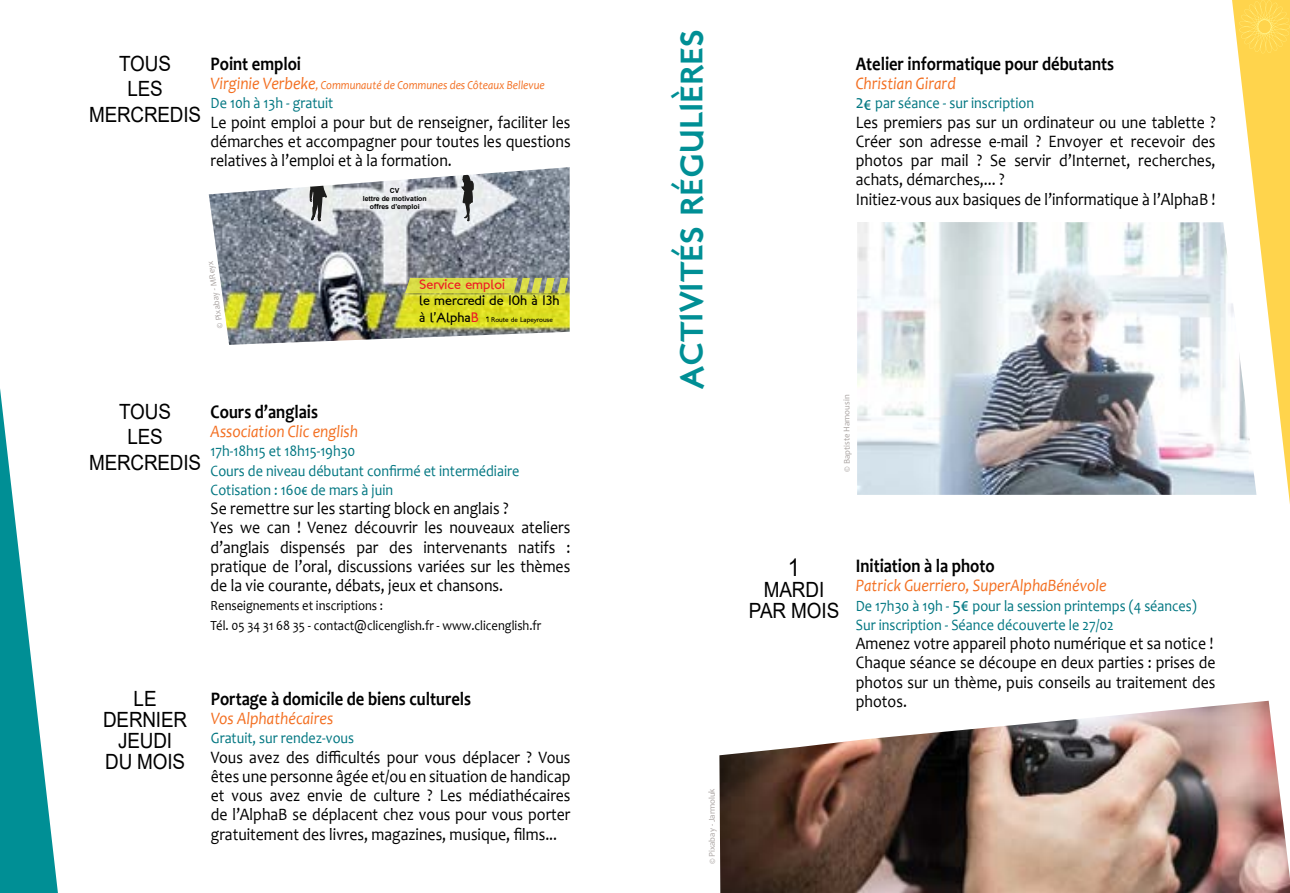
<style>
.page{position:relative;width:1290px;height:893px;background:#fff}
.page>*{position:absolute;margin:0;border:0;box-sizing:border-box;transform-origin:0 0}
.t1{font:31.5px "London Two";color:#008f95}
.t2{font:24.5px "Arial";color:#000;scale:.9 1}
.t3{font:21px/21px "Arial";letter-spacing:-.01em;color:#000;text-align:center;scale:.9 1}
.t4{font:700 19.25px "Candara";color:#000;scale:.86 1}
.t5{font:17.5px/19.2px "Candara";color:#000;text-align:justify;scale:.9 1}
.t6{font:italic 17.5px "Candara";color:#f36f21;scale:.9 1}
.t7{font:15.75px/19.2px "Candara";color:#007681;scale:.9 1}
.t8{font:14px/19.2px "Candara";color:#000;scale:.9 1}
.t9{font:13.83px "London Between";color:#000}
.t10{font:13.83px "London Between";color:#ed1c24}
.t11{font:italic 12.25px "Candara";color:#f36f21;scale:.9 1}
.t12{font:8.75px "Candara";letter-spacing:-.005em;color:#a9a3a1}
.t13{font:700 7px/8.4px "Arial";color:#000;text-align:center}
.t14{font:7px "London Between";color:#000}
.s1{font-size:17.5px}
.s2{font-size:13.83px}
.s3{font-size:13.83px;color:#ed1c24}
.s4{font-size:19.25px}
</style>
<div class="page">
<svg style="left:0;top:389px;width:58px;height:504px"></svg>
<svg style="left:1232px;top:0;width:58px;height:504px"></svg>
<img style="left:857px;top:222px;width:399px;height:273px">
<img style="left:719px;top:701px;width:571px;height:192px">
<img style="left:209px;top:167px;width:361px;height:178px">
<svg style="left:391px;top:167px;width:7px;height:10px"></svg>
<svg style="left:310px;top:171px;width:25px;height:50px"></svg>
<svg style="left:461px;top:174px;width:13px;height:47px"></svg>
<svg style="left:405px;top:278px;width:163px;height:15px;background:#cbce51"></svg>
<p class="t3" style="left:89px;top:51px;width:126px;line-height:25.2px">TOUS<br>LES<br>MERCREDIS</p>
<p class="t4" style="left:211px;top:51px;width:107px">Point emploi</p>
<p class="t11" style="left:211px;top:77px;width:373px"><span class="s1">Virginie Verbeke</span>, Communauté de Communes des Côteaux Bellevue</p>
<p class="t7" style="left:211px;top:93px;width:138px">De 10h à 13h - gratuit</p>
<p class="t5" style="left:211px;top:112px;width:401px">Le point emploi a pour but de renseigner, faciliter les démarches et accompagner pour toutes les questions relatives à l’emploi et à la formation.</p>
<p class="t13" style="left:363px;top:186px;width:65px">CV<br>lettre de motivation offres d’emploi</p>
<p class="t12" style="left:214px;top:329px;width:69px;rotate:-98deg">© Pixabay - MReyx</p>
<p class="t10" style="left:419px;top:276px;width:87px">Service emploi</p>
<p class="t9" style="left:419px;top:292px;width:142px">le mercredi de 10h à 13h</p>
<p class="t14" style="left:419px;top:315px;width:135px"><span class="s2">à l’Alpha</span><span class="s3">B</span> 1 Route de Lapeyrouse</p>
<p class="t3" style="left:89px;top:399px;width:126px;line-height:25.2px">TOUS<br>LES<br>MERCREDIS</p>
<p class="t4" style="left:211px;top:399px;width:126px">Cours d’anglais</p>
<p class="t6" style="left:211px;top:420px;width:165px">Association Clic english</p>
<p class="t7" style="left:211px;top:441px;width:345px">17h-18h15 et 18h15-19h30<br>Cours de niveau débutant confirmé et intermédiaire<br>Cotisation : 160€ de mars à juin</p>
<p class="t5" style="left:211px;top:499px;width:401px;text-align:left">Se remettre sur les starting block en anglais ?<br>Yes we can ! Venez découvrir les nouveaux ateliers d’anglais dispensés par des intervenants natifs : pratique de l’oral, discussions variées sur les thèmes de la vie courante, débats, jeux et chansons.</p>
<p class="t8" style="left:211px;top:596px;width:369px">Renseignements et inscriptions :<br>Tél. 05 34 31 68 35 - contact@clicenglish.fr - www.clicenglish.fr</p>
<p class="t3" style="left:103px;top:688px;width:95px">LE<br>DERNIER<br>JEUDI<br>DU MOIS</p>
<p class="t4" style="left:211px;top:686px;width:304px">Portage à domicile de biens culturels</p>
<p class="t6" style="left:211px;top:707px;width:137px">Vos Alphathécaires</p>
<p class="t7" style="left:211px;top:728px;width:161px">Gratuit, sur rendez-vous</p>
<p class="t5" style="left:211px;top:747px;width:401px">Vous avez des difficultés pour vous déplacer ? Vous êtes une personne âgée et/ou en situation de handicap et vous avez envie de culture ? Les médiathécaires de l’AlphaB se déplacent chez vous pour vous porter gratuitement des livres, magazines, musique, films...</p>
<h1 class="t1" style="left:671px;top:389px;width:360px;rotate:-90deg">ACTIVITÉS RÉGULIÈRES</h1>
<p class="t4" style="left:856px;top:51px;width:302px">Atelier informatique pour débutants</p>
<p class="t6" style="left:856px;top:72px;width:113px">Christian Girard</p>
<p class="t7" style="left:856px;top:93px;width:199px"><span class="s4">2€</span> par séance - sur inscription</p>
<p class="t5" style="left:856px;top:112px;width:401px;text-align:left">Les premiers pas sur un ordinateur ou une tablette ?<br>Créer son adresse e-mail ? Envoyer et recevoir des photos par mail ? Se servir d’Internet, recherches, achats, démarches,... ?<br>Initiez-vous aux basiques de l’informatique à l’AlphaB !</p>
<p class="t12" style="left:841px;top:472px;width:79px;rotate:-90deg">© Baptiste Hamousin</p>
<p class="t12" style="left:706px;top:864px;width:78px;rotate:-90deg">© Pixabay - Jarmoluk</p>
<h2 class="t2" style="left:788px;top:550px;width:15px">1</h2>
<p class="t3" style="left:749px;top:579px;width:102px">MARDI<br>PAR MOIS</p>
<p class="t4" style="left:856px;top:554px;width:163px">Initiation à la photo</p>
<p class="t6" style="left:856px;top:575px;width:280px">Patrick Guerriero, SuperAlphaBénévole</p>
<p class="t7" style="left:856px;top:596px;width:380px">De 17h30 à 19h - <span class="s4">5€</span> pour la session printemps (4 séances)<br>Sur inscription - Séance découverte le 27/02</p>
<p class="t5" style="left:856px;top:634px;width:401px">Amenez votre appareil photo numérique et sa notice !<br>Chaque séance se découpe en deux parties : prises de photos sur un thème, puis conseils au traitement des photos.</p>
</div>
